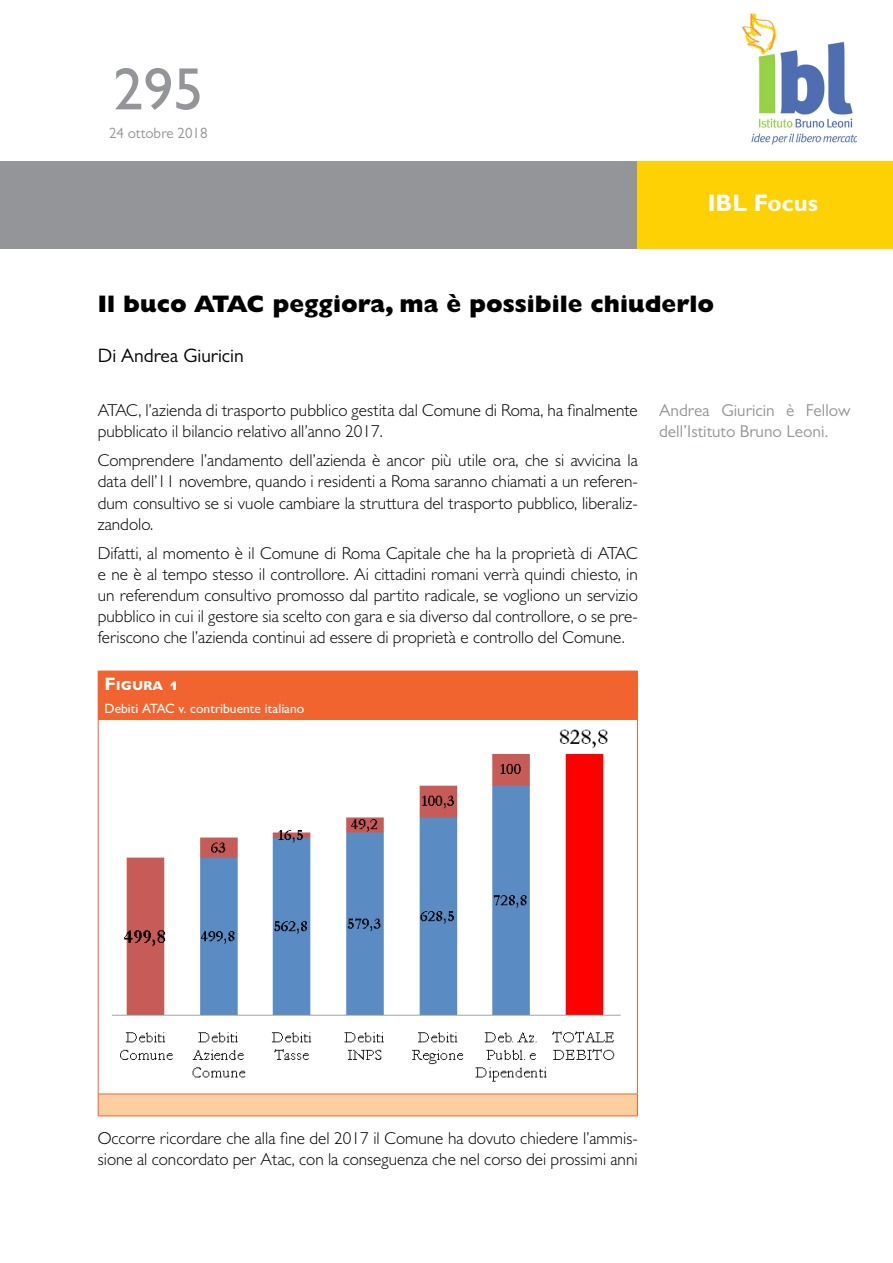
<style>
.page{position:relative;width:893px;height:1263px;background:#fff}
.page>*{position:absolute;margin:0;border:0;box-sizing:border-box;transform-origin:0 0}
.t1{font:500 60px "Gill Sans MT Pro";color:#939598}
.t2{font:800 24px "Gill Sans MT Pro";color:#000}
.t3{font:700 24px "Gill Sans MT Pro";color:#fff}
.t4{font:19.5px "Gill Sans MT Pro";color:#000}
.Dida_Number{font:700 18px "Gill Sans MT Pro";color:#fff;scale:1.05 1}
.Body{font:300 17.25px/21px "Gill Sans MT Pro";color:#000}
.t5{font:17.25px/21px "Gill Sans MT Pro";color:#939598}
.t6{font:15px "Gill Sans MT Pro";color:#939598}
.Dida-Header{font:500 13.5px "Gill Sans MT Pro";color:#fff}
</style>
<div class="page">
<div style="left:0;top:161px;width:714px;height:87px;background:#939598"></div>
<div style="left:638px;top:161px;width:255px;height:87px;background:#fed105"></div>
<img style="left:742px;top:13px;width:114px;height:132px">
<div style="left:98px;top:671px;width:539px;height:48px;background:#f2642f"></div>
<div style="left:98px;top:1094px;width:539px;height:22px;background:#fdce9f"></div>
<hr style="left:98px;top:719px;width:540px;height:1px;background:#f2642f">
<hr style="left:98px;top:1093px;width:540px;height:1px;background:#f2642f">
<hr style="left:637px;top:671px;width:1px;height:48px;background:#f2642f">
<hr style="left:98px;top:720px;width:1px;height:373px;background:#f2642f">
<hr style="left:637px;top:720px;width:1px;height:373px;background:#f2642f">
<svg style="left:98px;top:1094px;width:1px;height:21px"></svg>
<svg style="left:637px;top:1094px;width:1px;height:21px"></svg>
<hr style="left:98px;top:1115px;width:540px;height:1px;background:#f2642f">
<img style="left:113px;top:729px;width:508px;height:353px">
<h1 class="t1" style="left:113px;top:54px;width:91px">295</h1>
<p class="t6" style="left:109px;top:124px;width:100px">24 ottobre 2018</p>
<h2 class="t3" style="left:708px;top:188px;width:112px">IBL Focus</h2>
<h2 class="t2" style="left:98px;top:289px;width:618px">Il buco ATAC peggiora, ma è possibile chiuderlo</h2>
<p class="t4" style="left:98px;top:344px;width:147px">Di Andrea Giuricin</p>
<p class="Body" style="left:98px;top:399px;width:541px">ATAC, l’azienda di trasporto pubblico gestita dal Comune di Roma, ha finalmente pubblicato il bilancio relativo all’anno 2017.</p>
<p class="Body" style="left:98px;top:450px;width:542px;text-align:justify">Comprendere l’andamento dell’azienda è ancor più utile ora, che si avvicina la data dell’11 novembre, quando i residenti a Roma saranno chiamati a un referen&shy;dum consultivo se si vuole cambiare la struttura del trasporto pubblico, liberaliz&shy;zandolo.</p>
<p class="Body" style="left:98px;top:542px;width:542px;text-align:justify">Difatti, al momento è il Comune di Roma Capitale che ha la proprietà di ATAC e ne è al tempo stesso il controllore. Ai cittadini romani verrà quindi chiesto, in un referendum consultivo promosso dal partito radicale, se vogliono un servizio pubblico in cui il gestore sia scelto con gara e sia diverso dal controllore, o se pre&shy;feriscono che l’azienda continui ad essere di proprietà e controllo del Comune.</p>
<p class="Dida_Number" style="left:105px;top:672px;width:72px">Figura 1</p>
<p class="Dida-Header" style="left:105px;top:700px;width:201px">Debiti ATAC v. contribuente italiano</p>
<p class="t5" style="left:659px;top:399px;width:193px">Andrea Giuricin è Fellow dell’Istituto Bruno Leoni.</p>
<p class="Body" style="left:98px;top:1127px;width:542px">Occorre ricordare che alla fine del 2017 il Comune ha dovuto chiedere l’ammis&shy;sione al concordato per Atac, con la conseguenza che nel corso dei prossimi anni</p>
</div>
